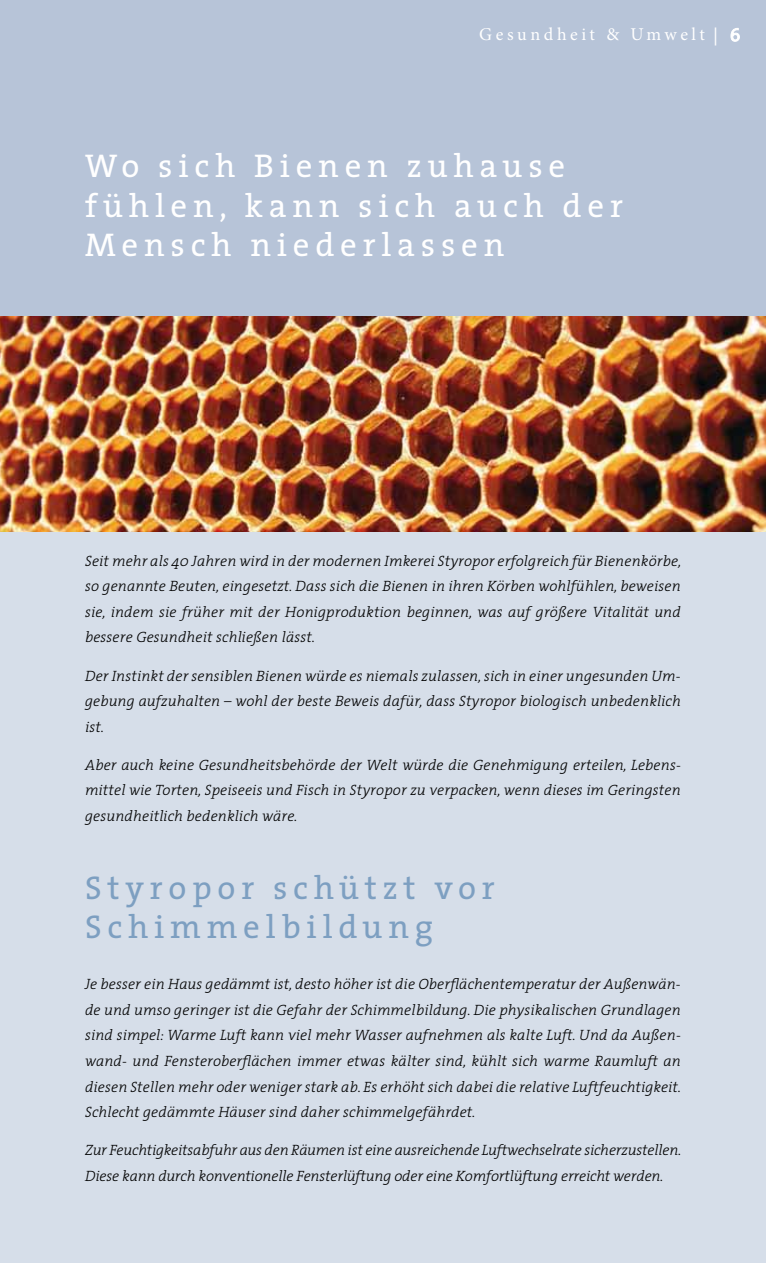
<style>
.page{position:relative;width:766px;height:1263px;background:#fff}
.page>*{position:absolute;margin:0;border:0;box-sizing:border-box;transform-origin:0 0}
.t1{font:33px/39.6px "The Serif";letter-spacing:.175em;color:#fff}
.t2{font:33px/39.6px "The Serif";letter-spacing:.175em;color:#7d9fc1}
.t3{font:18px "Minion Pro";letter-spacing:.195em;color:#fff}
.t4{font:italic 300 15px/25.5px "The Serif";letter-spacing:-.005em;color:#000;text-align:justify}
.s1{font-family:"The Serif"}
</style>
<div class="page">
<div style="left:0;top:0;width:765px;height:317px;background:#b7c4d8"></div>
<div style="left:0;top:317px;width:765px;height:946px;background:#d6dee9"></div>
<img style="left:0;top:317px;width:765px;height:214px">
<svg style="left:730px;top:28px;width:9px;height:14px"></svg>
<p class="t3" style="left:479px;top:22px;width:240px">Gesundheit &amp; Umwelt <span class="s1">|</span></p>
<h1 class="t1" style="left:85px;top:145px;width:539px">Wo sich Bienen zuhause fühlen, kann sich auch der<br>Mensch niederlassen</h1>
<p class="t4" style="left:85px;top:548px;width:597px">Seit mehr als 40 Jahren wird in der modernen Imkerei Styropor erfolgreich für Bienenkörbe, so genannte Beuten, eingesetzt. Dass sich die Bienen in ihren Körben wohlfühlen, beweisen sie, indem sie früher mit der Honigproduktion beginnen, was auf größere Vitalität und bessere Gesundheit schließen lässt.</p>
<p class="t4" style="left:85px;top:662px;width:597px">Der Instinkt der sensiblen Bienen würde es niemals zulassen, sich in einer ungesunden Um&shy;gebung aufzuhalten – wohl der beste Beweis dafür, dass Styropor biologisch unbedenklich ist.</p>
<p class="t4" style="left:85px;top:752px;width:597px">Aber auch keine Gesundheitsbehörde der Welt würde die Genehmigung erteilen, Lebens&shy;mittel wie Torten, Speiseeis und Fisch in Styropor zu verpacken, wenn dieses im Geringsten gesundheitlich bedenklich wäre.</p>
<h1 class="t2" style="left:85px;top:867px;width:411px">Styropor schützt vor<br>Schimmelbildung</h1>
<p class="t4" style="left:85px;top:971px;width:597px">Je besser ein Haus gedämmt ist, desto höher ist die Oberflächentemperatur der Außenwän&shy;de und umso geringer ist die Gefahr der Schimmelbildung. Die physikalischen Grundlagen sind simpel: Warme Luft kann viel mehr Wasser aufnehmen als kalte Luft. Und da Außen&shy;wand- und Fensteroberflächen immer etwas kälter sind, kühlt sich warme Raumluft an diesen Stellen mehr oder weniger stark ab. Es erhöht sich dabei die relative Luftfeuchtigkeit.<br>Schlecht gedämmte Häuser sind daher schimmelgefährdet.</p>
<p class="t4" style="left:85px;top:1137px;width:597px">Zur Feuchtigkeitsabfuhr aus den Räumen ist eine ausreichende Luftwechselrate sicherzustellen.<br>Diese kann durch konventionelle Fensterlüftung oder eine Komfortlüftung erreicht werden.</p>
</div>
